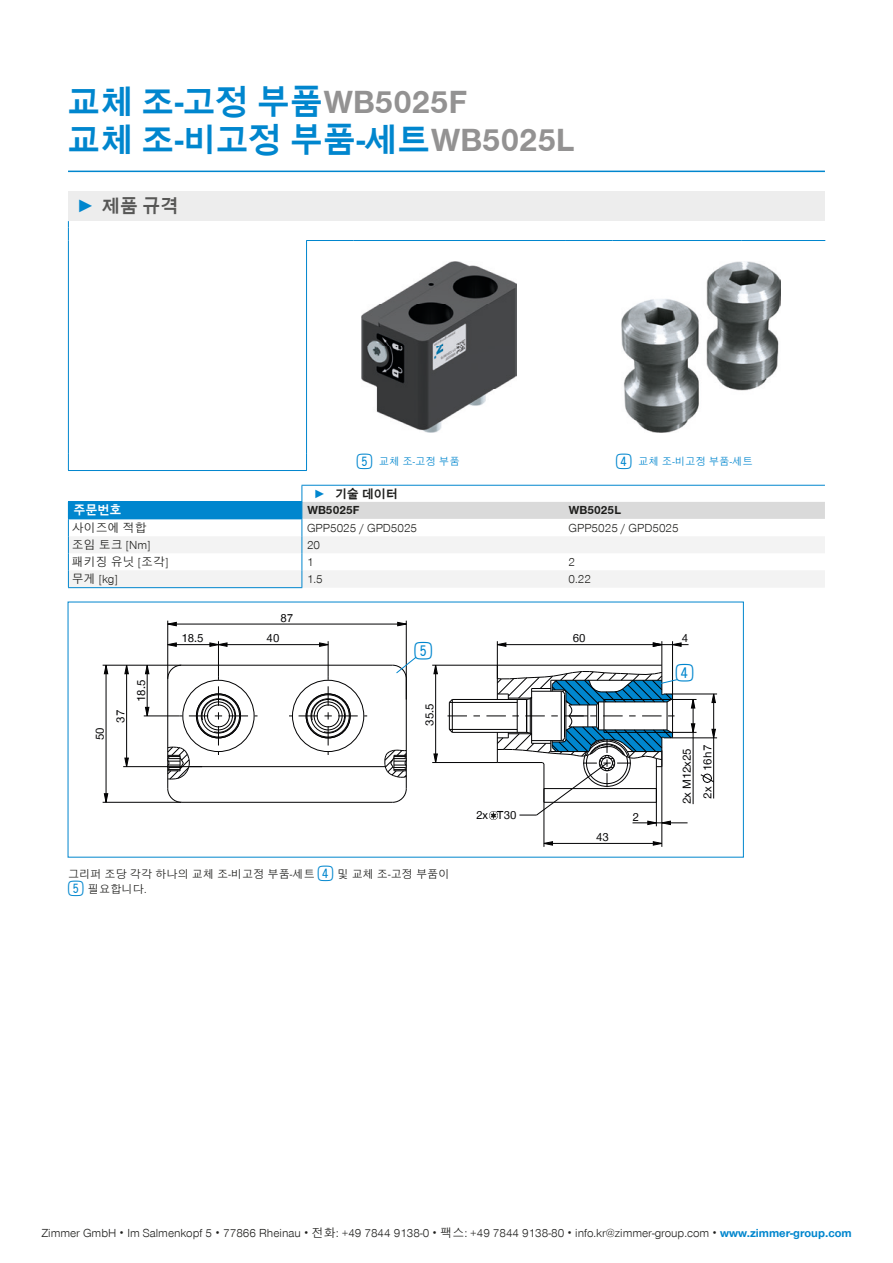
<style>
.page{position:relative;width:893px;height:1263px;background:#fff}
.page>*{position:absolute;margin:0;border:0;box-sizing:border-box;transform-origin:0 0}
.t1{font:700 33px/37.5px "Zimmer Group Sans Global";color:#0086ce}
.t2{font:29.1px "Double Digits Super Square";color:#0086ce}
.t3{font:25.5px "Double Digits Super Square";color:#0086ce}
.t4{font:700 18px "Zimmer Group Sans Global";color:#575756}
.t5{font:300 12px "Zimmer Group Sans Global";color:#1d1d1b}
.t6{font:12px "Zimmer Group Sans Global";color:#020203}
.t7{font:700 12px "Zimmer Group Sans Global";color:#1d1d1b}
.t8{font:700 12px "Zimmer Group Sans Global";color:#fff}
.t9{font:300 11.25px "Zimmer Group Sans Global";color:#1d1d1b}
.t10{font:300 10.5px "Zimmer Group Sans Global";color:#0086ce}
.s1{color:#939292}
.s2{color:#0086ce}
.s3{font-weight:700;color:#0086ce}
</style>
<div class="page">
<hr style="left:68px;top:171px;width:757px;height:1px;background:#0086ce">
<svg style="left:67px;top:601px;width:677px;height:257px"></svg>
<div style="left:68px;top:191px;width:757px;height:30px;background:#ededed"></div>
<hr style="left:68px;top:470px;width:239px;height:1px;background:#0086ce">
<hr style="left:306px;top:240px;width:47px;height:1px;background:#0086ce">
<hr style="left:353px;top:240px;width:213px;height:1px;background:#0086ce">
<hr style="left:566px;top:240px;width:47px;height:1px;background:#0086ce">
<hr style="left:613px;top:240px;width:129px;height:1px;background:#0086ce">
<hr style="left:742px;top:240px;width:83px;height:1px;background:#0086ce">
<hr style="left:68px;top:240px;width:1px;height:213px;background:#0086ce">
<hr style="left:306px;top:241px;width:1px;height:212px;background:#0086ce">
<svg style="left:68px;top:453px;width:1px;height:17px"></svg>
<svg style="left:306px;top:453px;width:1px;height:17px"></svg>
<svg style="left:68px;top:221px;width:1px;height:19px"></svg>
<img style="left:362px;top:262px;width:154px;height:170px">
<img style="left:621px;top:262px;width:159px;height:170px">
<hr style="left:302px;top:485px;width:523px;height:1px;background:#0086ce">
<svg style="left:68px;top:486px;width:757px;height:102px"></svg>
<h1 class="t1" style="left:68px;top:83px;width:508px">교체 조-고정 부품<span class="s1">WB5025F<br></span>교체 조-비고정 부품-세트<span class="s1">WB5025L</span></h1>
<h3 class="t4" style="left:77px;top:195px;width:104px"><span class="s2">►</span> 제품 규격</h3>
<h3 class="t3" style="left:357px;top:451px;width:21px">5</h3>
<p class="t10" style="left:379px;top:455px;width:83px">교체 조-고정 부품</p>
<h3 class="t3" style="left:616px;top:451px;width:21px">4</h3>
<p class="t10" style="left:638px;top:455px;width:116px">교체 조-비고정 부품-세트</p>
<p class="t7" style="left:314px;top:487px;width:86px"><span class="s2">►</span> 기술 데이터</p>
<p class="t8" style="left:74px;top:503px;width:49px">주문번호</p>
<p class="t7" style="left:307px;top:503px;width:54px">WB5025F</p>
<p class="t7" style="left:569px;top:503px;width:54px">WB5025L</p>
<p class="t5" style="left:72px;top:521px;width:76px">사이즈에 적합</p>
<p class="t5" style="left:307px;top:521px;width:112px">GPP5025 / GPD5025</p>
<p class="t5" style="left:568px;top:521px;width:112px">GPP5025 / GPD5025</p>
<p class="t5" style="left:72px;top:538px;width:80px">조임 토크 [Nm]</p>
<p class="t5" style="left:307px;top:538px;width:15px">20</p>
<p class="t5" style="left:72px;top:555px;width:98px">패키징 유닛 [조각]</p>
<p class="t5" style="left:307px;top:555px;width:8px">1</p>
<p class="t5" style="left:568px;top:555px;width:8px">2</p>
<p class="t5" style="left:72px;top:572px;width:47px">무게 [kg]</p>
<p class="t5" style="left:307px;top:572px;width:17px">1.5</p>
<p class="t5" style="left:568px;top:572px;width:24px">0.22</p>
<p class="t6" style="left:93px;top:740px;width:14px;rotate:-90deg">50</p>
<p class="t6" style="left:113px;top:722px;width:14px;rotate:-90deg">37</p>
<p class="t6" style="left:134px;top:702px;width:24px;rotate:-90deg">18.5</p>
<p class="t6" style="left:280px;top:611px;width:14px">87</p>
<p class="t6" style="left:181px;top:631px;width:24px">18.5</p>
<p class="t6" style="left:267px;top:631px;width:14px">40</p>
<h2 class="t2" style="left:415px;top:638px;width:24px">5</h2>
<p class="t6" style="left:422px;top:725px;width:24px;rotate:-90deg">35.5</p>
<p class="t9" style="left:68px;top:867px;width:248px">그리퍼 조당 각각 하나의 교체 조-비고정 부품-세트</p>
<h3 class="t3" style="left:318px;top:862px;width:21px">4</h3>
<p class="t9" style="left:338px;top:867px;width:114px">및 교체 조-고정 부품이</p>
<h3 class="t3" style="left:68px;top:877px;width:21px">5</h3>
<p class="t9" style="left:88px;top:882px;width:60px">필요합니다.</p>
<p class="t6" style="left:476px;top:808px;width:42px">2x T30</p>
<p class="t6" style="left:573px;top:631px;width:14px">60</p>
<p class="t6" style="left:682px;top:631px;width:8px">4</p>
<h2 class="t2" style="left:676px;top:660px;width:24px">4</h2>
<p class="t6" style="left:596px;top:830px;width:14px">43</p>
<p class="t6" style="left:632px;top:809px;width:8px">2</p>
<p class="t6" style="left:680px;top:804px;width:57px;rotate:-90deg">2x M12x25</p>
<p class="t6" style="left:700px;top:771px;width:28px;rotate:-90deg">16h7</p>
<p class="t6" style="left:700px;top:798px;width:13px;rotate:-90deg">2x</p>
<p class="t5" style="left:41px;top:1226px;width:812px">Zimmer GmbH ۰ Im Salmenkopf 5 ۰ 77866 Rheinau ۰ 전화: +49 7844 9138-0 ۰ 팩스: +49 7844 9138-80 ۰ info.kr@zimmer-group.com ۰ <span class="s3">www.zimmer-group.com</span></p>
</div>
